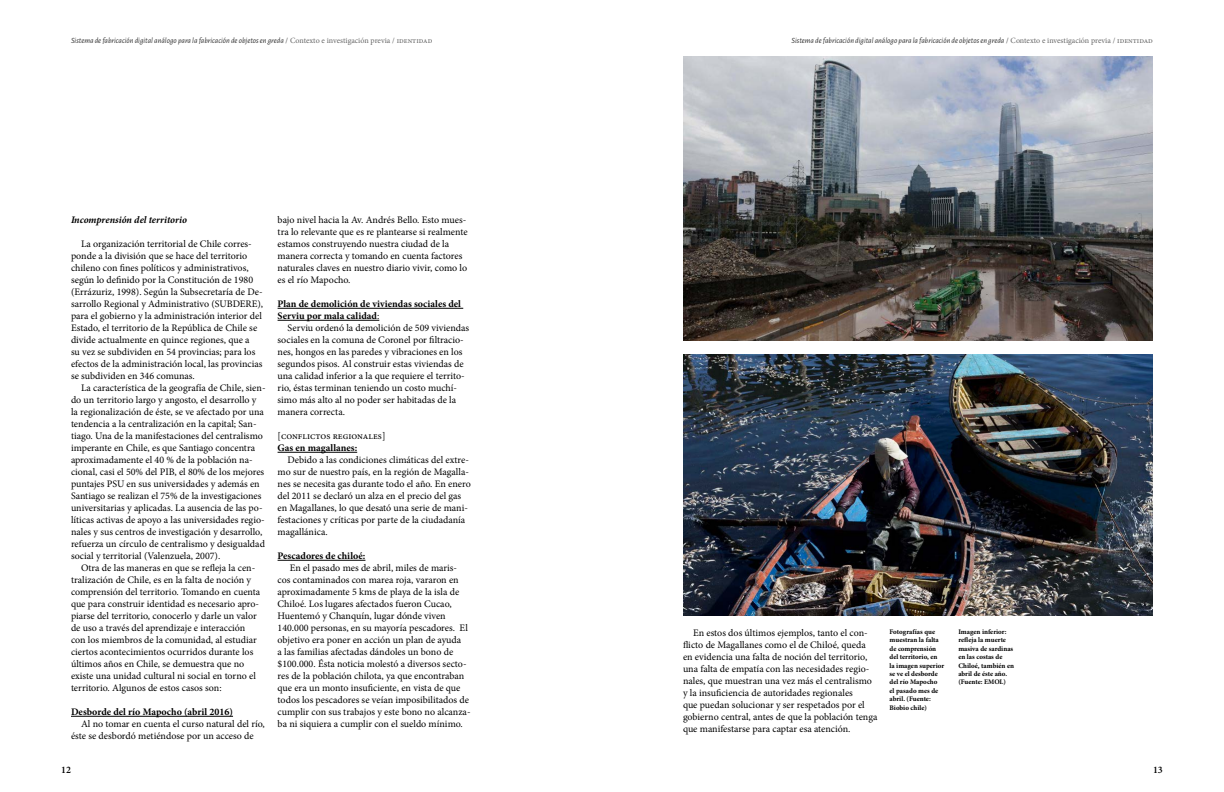
<style>
.page{position:relative;width:1224px;height:792px;background:#fff}
.page>*{position:absolute;margin:0;border:0;box-sizing:border-box;transform-origin:0 0}
.t1{font:10px/12px "Minion Pro";color:#000}
.t2{font:700 10px/12px "Minion Pro";letter-spacing:.005em;color:#000}
.t3{font:italic 700 10px "Minion Pro";letter-spacing:-.005em;color:#000}
.t4{font:600 10px "Minion Pro";color:#000}
.t5{font:italic 8px "Alegreya Sans";color:#333}
.t6{font:700 7px/8.4px "Minion Pro";color:#000}
.s1{font-family:"Minion Pro";font-weight:600;font-style:normal;color:#666}
.s2{font-family:"Minion Pro";font-style:normal;color:#666}
.s3{font-weight:400}
</style>
<div class="page">
<hr style="left:71px;top:716px;width:162px;height:1px;background:#000">
<hr style="left:278px;top:308px;width:185px;height:1px;background:#000">
<hr style="left:278px;top:320px;width:101px;height:1px;background:#000">
<hr style="left:278px;top:452px;width:79px;height:1px;background:#000">
<hr style="left:278px;top:560px;width:87px;height:1px;background:#000">
<img style="left:683px;top:56px;width:470px;height:285px">
<img style="left:683px;top:354px;width:470px;height:262px">
<p class="t5" style="left:71px;top:35px;width:363px">Sistema de fabricación digital análogo para la fabricación de objetos en greda <span class="s1">/</span> <span class="s2">Contexto e investigación previa / identidad</span></p>
<p class="t3" style="left:71px;top:213px;width:117px">Incomprensión del territorio</p>
<p class="t1" style="left:71px;top:238px;width:194px;text-indent:10px">La organización territorial de Chile corres&shy;ponde a la división que se hace del territorio chileno con fines políticos y administrativos, según lo definido por la Constitución de 1980 (Errázuriz, 1998). Según la Subsecretaría de De&shy;sarrollo Regional y Administrativo (SUBDERE), para el gobierno y la administración interior del Estado, el territorio de la República de Chile se divide actualmente en quince regiones, que a<br>su vez se subdividen en 54 provincias; para los efectos de la administración local, las provincias se subdividen en 346 comunas.</p>
<p class="t1" style="left:71px;top:382px;width:196px;text-indent:10px">La característica de la geografía de Chile, sien&shy;do un territorio largo y angosto, el desarrollo y la regionalización de éste, se ve afectado por una tendencia a la centralización en la capital; San&shy;tiago. Una de la manifestaciones del centralismo imperante en Chile, es que Santiago concentra aproximadamente el 40 % de la población na&shy;cional, casi el 50% del PIB, el 80% de los mejores puntajes PSU en sus universidades y además en Santiago se realizan el 75% de la investigaciones universitarias y aplicadas. La ausencia de las po&shy;líticas activas de apoyo a las universidades regio&shy;nales y sus centros de investigación y desarrollo, refuerza un círculo de centralismo y desigualdad social y territorial (Valenzuela, 2007).</p>
<p class="t1" style="left:71px;top:562px;width:191px;text-indent:10px">Otra de las maneras en que se refleja la cen&shy;tralización de Chile, es en la falta de noción y comprensión del territorio. Tomando en cuenta que para construir identidad es necesario apro&shy;piarse del territorio, conocerlo y darle un valor de uso a través del aprendizaje e interacción con los miembros de la comunidad, al estudiar ciertos acontecimientos ocurridos durante los últimos años en Chile, se demuestra que no existe una unidad cultural ni social en torno el territorio. Algunos de estos casos son:</p>
<p class="t2" style="left:71px;top:706px;width:164px">Desborde del río Mapocho (abril 2016)</p>
<p class="t1" style="left:71px;top:718px;width:195px;text-indent:10px">Al no tomar en cuenta el curso natural del río, éste se desbordó metiéndose por un acceso de</p>
<p class="t1" style="left:278px;top:214px;width:192px">bajo nivel hacia la Av. Andrés Bello. Esto mues&shy;tra lo relevante que es re plantearse si realmente estamos construyendo nuestra ciudad de la manera correcta y tomando en cuenta factores naturales claves en nuestro diario vivir, como lo es el río Mapocho.</p>
<p class="t2" style="left:278px;top:298px;width:185px">Plan de demolición de viviendas sociales del<br>Serviu por mala calidad<span class="s3">:</span></p>
<p class="t1" style="left:278px;top:322px;width:193px;text-indent:10px">Serviu ordenó la demolición de 509 viviendas sociales en la comuna de Coronel por filtracio&shy;nes, hongos en las paredes y vibraciones en los segundos pisos. Al construir estas viviendas de una calidad inferior a la que requiere el territo&shy;rio, éstas terminan teniendo un costo muchí&shy;simo más alto al no poder ser habitadas de la manera correcta.</p>
<p class="t1" style="left:278px;top:430px;width:109px">[conflictos regionales]</p>
<p class="t2" style="left:278px;top:442px;width:81px">Gas en magallanes:</p>
<p class="t1" style="left:278px;top:454px;width:195px;text-indent:10px">Debido a las condiciones climáticas del extre&shy;mo sur de nuestro país, en la región de Magalla&shy;nes se necesita gas durante todo el año. En enero del 2011 se declaró un alza en el precio del gas en Magallanes, lo que desató una serie de mani&shy;festaciones y críticas por parte de la ciudadanía magallánica.</p>
<p class="t2" style="left:278px;top:550px;width:89px">Pescadores de chiloé:</p>
<p class="t1" style="left:278px;top:562px;width:194px;text-indent:12px">En el pasado mes de abril, miles de maris&shy;cos contaminados con marea roja, vararon en aproximadamente 5 kms de playa de la isla de Chiloé. Los lugares afectados fueron Cucao, Huentemó y Chanquín, lugar dónde viven 140.000 personas, en su mayoría pescadores. El objetivo era poner en acción un plan de ayuda<br>a las familias afectadas dándoles un bono de $100.000. Ésta noticia molestó a diversos secto&shy;res de la población chilota, ya que encontraban que era un monto insuficiente, en vista de que todos los pescadores se veían imposibilitados de cumplir con sus trabajos y este bono no alcanza&shy;ba ni siquiera a cumplir con el sueldo mínimo.</p>
<p class="t5" style="left:792px;top:35px;width:363px">Sistema de fabricación digital análogo para la fabricación de objetos en greda <span class="s1">/</span> <span class="s2">Contexto e investigación previa / identidad</span></p>
<p class="t1" style="left:683px;top:627px;width:196px;text-indent:10px">En estos dos últimos ejemplos, tanto el con&shy;flicto de Magallanes como el de Chiloé, queda en evidencia una falta de noción del territorio, una falta de empatía con las necesidades regio&shy;nales, que muestran una vez más el centralismo y la insuficiencia de autoridades regionales<br>que puedan solucionar y ser respetados por el gobierno central, antes de que la población tenga que manifestarse para captar esa atención.</p>
<p class="t6" style="left:890px;top:628px;width:56px">Fotografías que muestran la falta de comprensión del territorio, en la imagen superior se ve el desborde del río Mapocho<br>el pasado mes de abril. (Fuente:<br>Biobio chile)</p>
<p class="t6" style="left:958px;top:628px;width:57px">Imagen inferior: refleja la muerte masiva de sardinas en las costas de<br>Chiloé, también en abril de éste año. (Fuente: EMOL)</p>
<p class="t4" style="left:61px;top:763px;width:11px">12</p>
<p class="t4" style="left:1153px;top:763px;width:11px">13</p>
</div>
